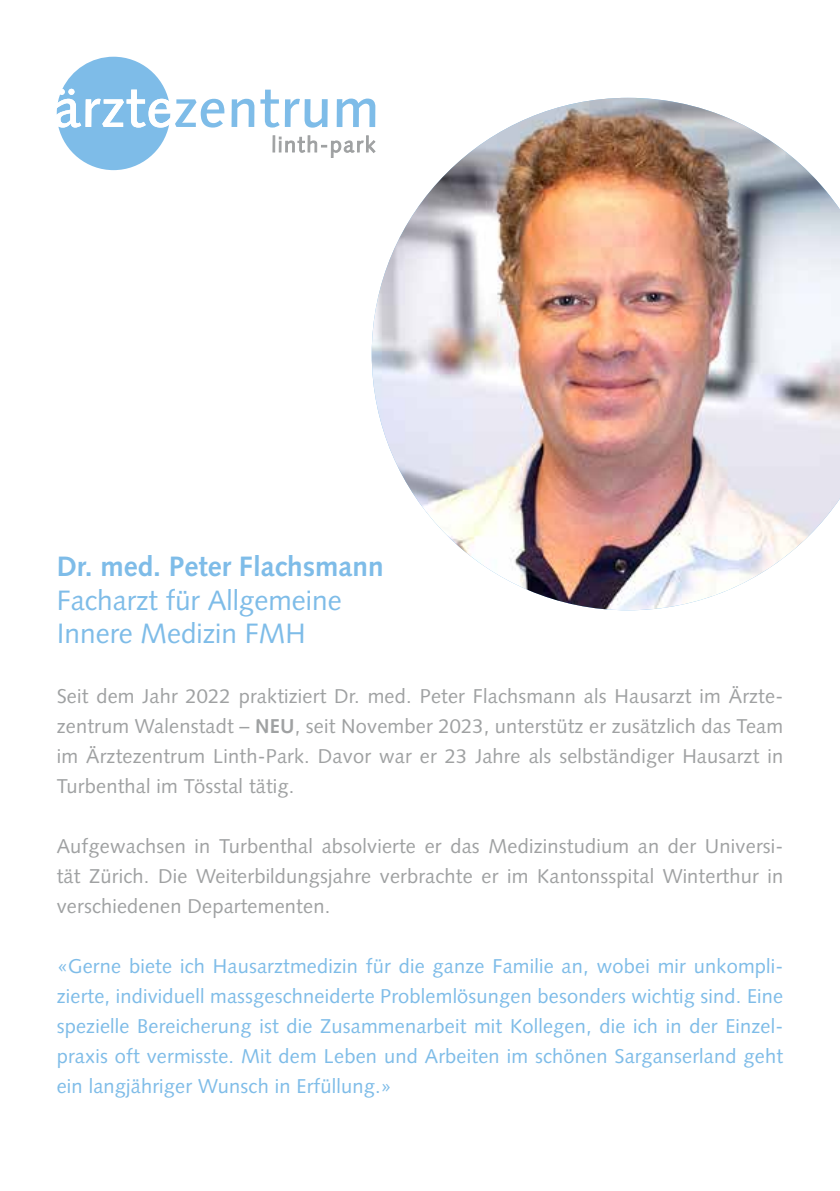
<style>
.page{position:relative;width:840px;height:1191px;background:#fff}
.page>*{position:absolute;margin:0;border:0;box-sizing:border-box;transform-origin:0 0}
.t1{font:28px/33.6px "Syntax LT Std";color:#7ebce8}
.t2{font:700 28px "Syntax LT Std";color:#7ebce8}
.t3{font:20px/30px "Syntax LT Std";letter-spacing:.01em;color:#9fa1a2;text-align:justify}
.t4{font:20px/30px "Syntax LT Std";letter-spacing:.01em;color:#7ebce8;text-align:justify}
.s1{font-weight:700}
</style>
<div class="page">
<img style="left:371px;top:98px;width:468px;height:512px">
<svg style="left:336px;top:99px;width:39px;height:28px"></svg>
<svg style="left:231px;top:99px;width:23px;height:28px"></svg>
<svg style="left:260px;top:90px;width:19px;height:38px"></svg>
<svg style="left:285px;top:99px;width:42px;height:29px"></svg>
<div style="left:272px;top:135px;width:3px;height:17px;border:1px solid #9fa1a2"></div>
<svg style="left:273px;top:135px;width:103px;height:23px"></svg>
<svg style="left:57px;top:57px;width:167px;height:113px"></svg>
<h1 class="t2" style="left:57px;top:550px;width:328px">Dr. med. Peter Flachsmann</h1>
<h1 class="t1" style="left:57px;top:583px;width:286px">Facharzt für Allgemeine<br>Innere Medizin FMH</h1>
<p class="t3" style="left:57px;top:681px;width:727px">Seit dem Jahr 2022 praktiziert Dr. med. Peter Flachsmann als Hausarzt im Ärzte&shy;zentrum Walenstadt – <span class="s1">NEU</span>, seit November 2023, unterstütz er zusätzlich das Team im Ärztezentrum Linth-Park. Davor war er 23 Jahre als selbständiger Hausarzt in Turbenthal im Tösstal tätig.</p>
<p class="t3" style="left:57px;top:831px;width:727px">Aufgewachsen in Turbenthal absolvierte er das Medizinstudium an der Universi&shy;tät Zürich. Die Weiterbildungsjahre verbrachte er im Kantonsspital Winterthur in verschiedenen Departementen.</p>
<p class="t4" style="left:57px;top:951px;width:727px">«Gerne biete ich Hausarztmedizin für die ganze Familie an, wobei mir unkompli&shy;zierte, individuell massgeschneiderte Problemlösungen besonders wichtig sind. Eine spezielle Bereicherung ist die Zusammenarbeit mit Kollegen, die ich in der Einzel&shy;praxis oft vermisste. Mit dem Leben und Arbeiten im schönen Sarganserland geht ein langjähriger Wunsch in Erfüllung.»</p>
</div>
